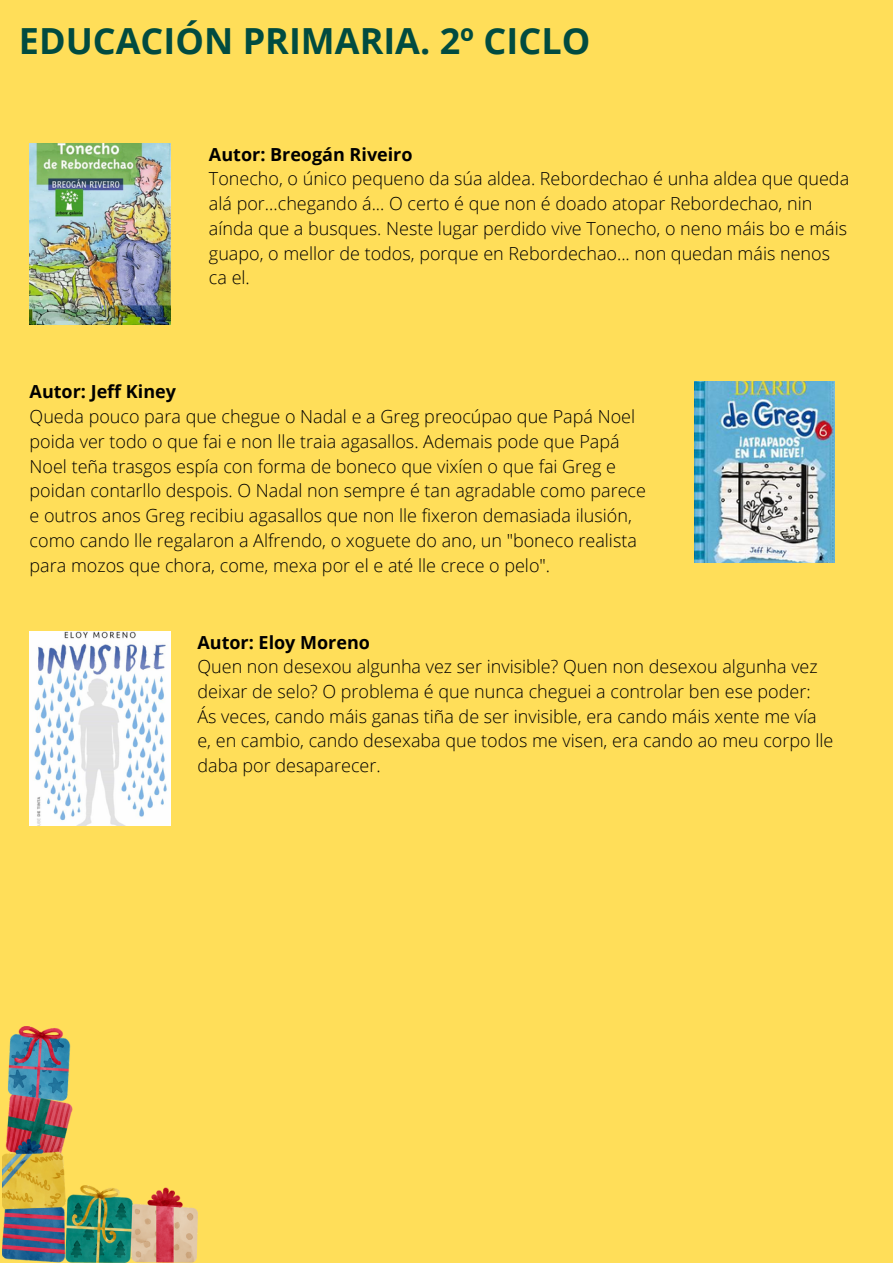
<style>
.page{position:relative;width:893px;height:1264px;background:#fff}
.page>*{position:absolute;margin:0;border:0;box-sizing:border-box;transform-origin:0 0}
.t1{font:700 36px "Open Sans";color:#014b40}
.t2{font:300 18px/24.8px "Open Sans";color:#000}
.t3{font:700 18px "Open Sans";color:#000}
</style>
<div class="page">
<div style="left:0;top:0;width:892px;height:1262px;background:#ffde59"></div>
<img style="left:694px;top:381px;width:140px;height:181px">
<img style="left:30px;top:631px;width:140px;height:194px">
<img style="left:2px;top:1026px;width:195px;height:236px">
<img style="left:30px;top:143px;width:140px;height:181px">
<h1 class="t1" style="left:19px;top:15px;width:573px">EDUCACIÓN PRIMARIA. 2º CICLO</h1>
<p class="t3" style="left:209px;top:141px;width:205px">Autor: Breogán Riveiro</p>
<p class="t2" style="left:209px;top:166px;width:641px">Tonecho, o único pequeno da súa aldea. Rebordechao é unha aldea que queda alá por...chegando á... O certo é que non é doado atopar Rebordechao, nin aínda que a busques. Neste lugar perdido vive Tonecho, o neno máis bo e máis guapo, o mellor de todos, porque en Rebordechao... non quedan máis nenos ca el.</p>
<p class="t3" style="left:30px;top:379px;width:148px">Autor: Jeff Kiney</p>
<p class="t2" style="left:30px;top:403px;width:617px">Queda pouco para que chegue o Nadal e a Greg preocúpao que Papá Noel poida ver todo o que fai e non lle traia agasallos. Ademais pode que Papá Noel teña trasgos espía con forma de boneco que vixíen o que fai Greg e poidan contarllo despois. O Nadal non sempre é tan agradable como parece e outros anos Greg recibiu agasallos que non lle fixeron demasiada ilusión, como cando lle regalaron a Alfrendo, o xoguete do ano, un "boneco realista para mozos que chora, come, mexa por el e até lle crece o pelo".</p>
<p class="t3" style="left:197px;top:629px;width:174px">Autor: Eloy Moreno</p>
<p class="t2" style="left:197px;top:654px;width:637px">Quen non desexou algunha vez ser invisible? Quen non desexou algunha vez deixar de selo? O problema é que nunca cheguei a controlar ben ese poder:<br>Ás veces, cando máis ganas tiña de ser invisible, era cando máis xente me vía e, en cambio, cando desexaba que todos me visen, era cando ao meu corpo lle daba por desaparecer.</p>
</div>
